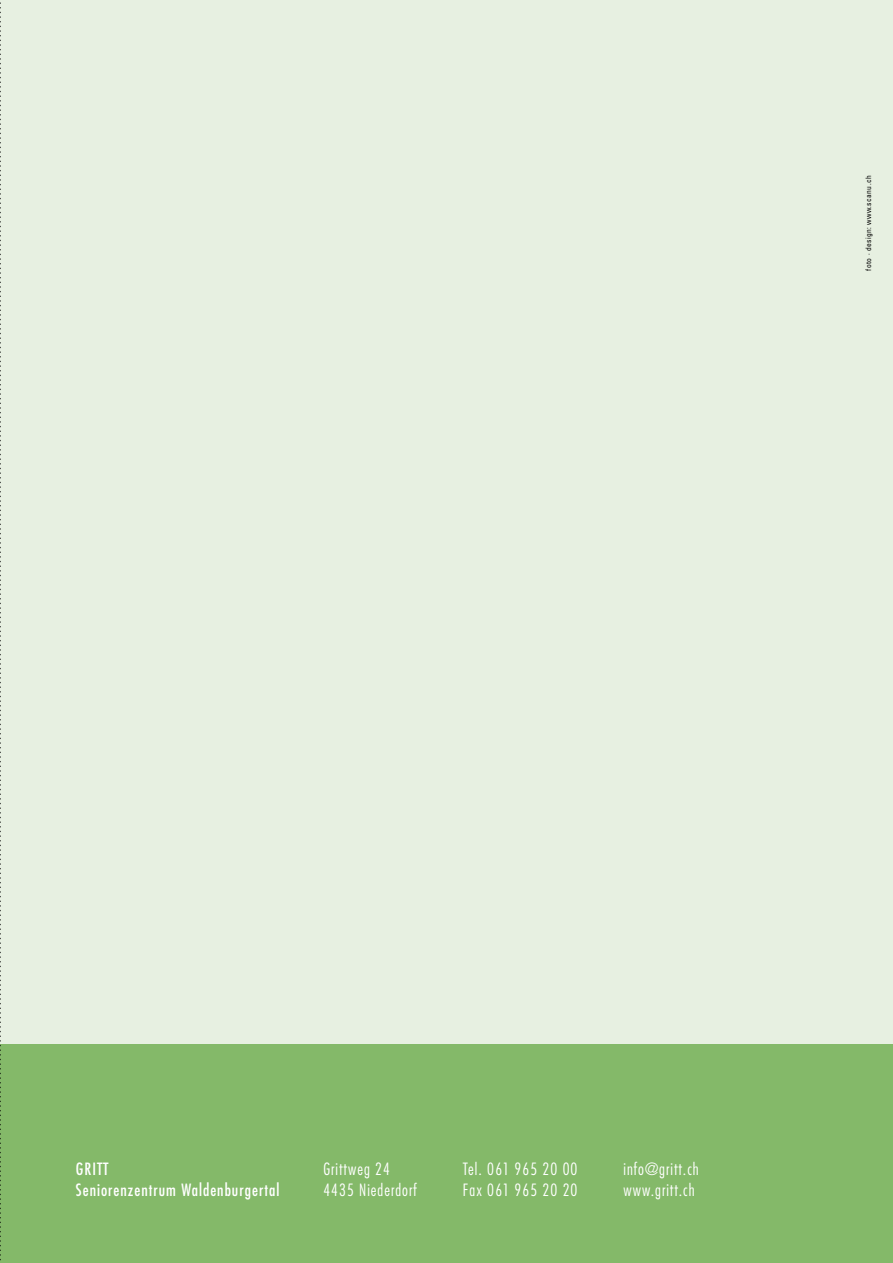
<style>
.page{position:relative;width:893px;height:1263px;background:#fff}
.page>*{position:absolute;margin:0;border:0;box-sizing:border-box;transform-origin:0 0}
.t1{font:300 condensed 16.5px "Futura";letter-spacing:.06em;color:#fff}
.t2{font:condensed 16.5px "Futura";letter-spacing:.06em;color:#fff}
.t3{font:condensed 7.5px "Univers";letter-spacing:.05em;color:#000}
</style>
<div class="page">
<div style="left:0;top:0;width:893px;height:1044px;background:#e7f0e1"></div>
<div style="left:0;top:1044px;width:893px;height:219px;background:#84b969"></div>
<svg style="left:0;top:2px;width:1px;height:1259px"></svg>
<p class="t3" style="left:864px;top:271px;width:97px;rotate:-90deg">foto · design: www.scanu.ch</p>
<p class="t2" style="left:76px;top:1158px;width:34px">GRITT</p>
<p class="t1" style="left:323px;top:1158px;width:68px">Grittweg 24</p>
<p class="t1" style="left:463px;top:1158px;width:116px">Tel. 061 965 20 00</p>
<p class="t1" style="left:623px;top:1158px;width:77px">info@gritt.ch</p>
<p class="t2" style="left:76px;top:1180px;width:205px">Seniorenzentrum Waldenburgertal</p>
<p class="t1" style="left:323px;top:1180px;width:95px">4435 Niederdorf</p>
<p class="t1" style="left:463px;top:1180px;width:116px">Fax 061 965 20 20</p>
<p class="t1" style="left:623px;top:1180px;width:73px">www.gritt.ch</p>
</div>
